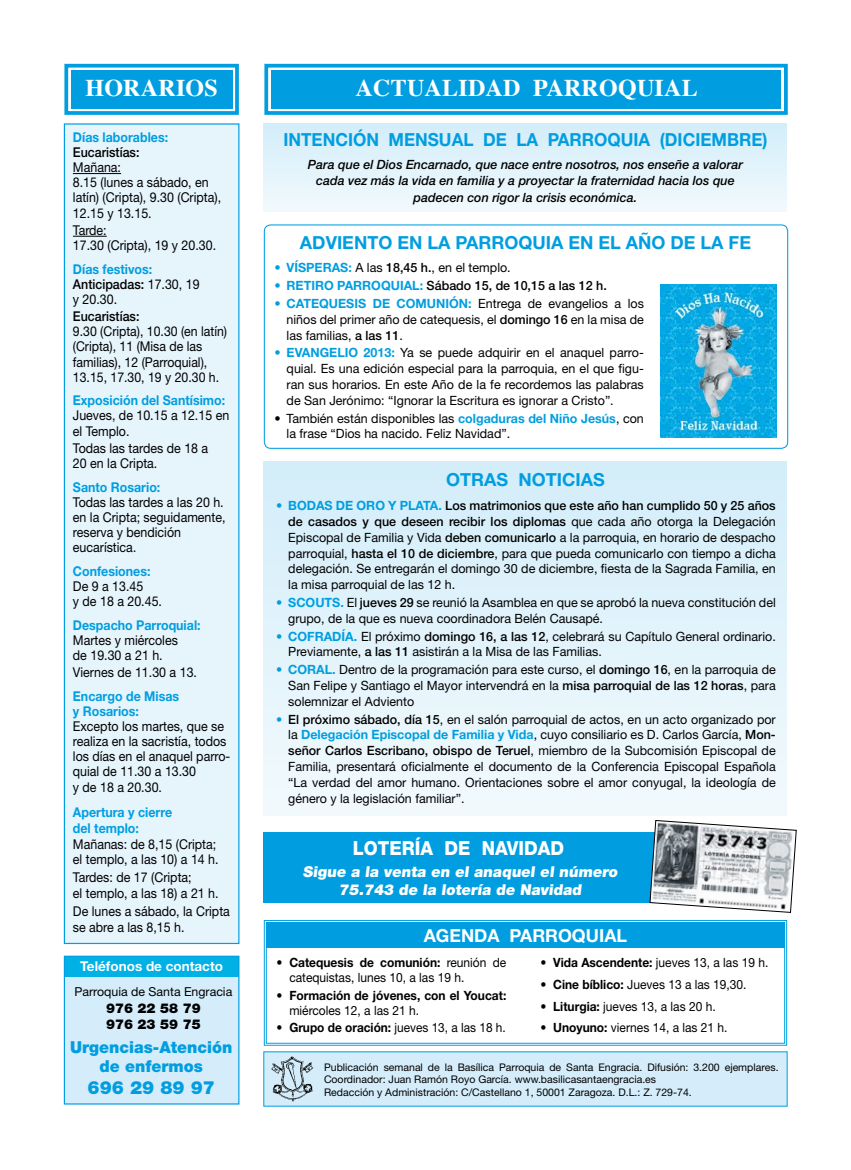
<style>
.page{position:relative;width:851px;height:1170px;background:#fff}
.page>*{position:absolute;margin:0;border:0;box-sizing:border-box;transform-origin:0 0}
.t1{font:700 24px "Times";letter-spacing:.01em;color:#fff}
.t2{font:800 19.35px "Helvetica Neue LT Std";color:#fff;scale:.93 1}
.t3{font:900 18.15px "Helvetica Neue LT Std";color:#009ee0}
.t4{font:700 18px "Helvetica Neue LT Std";color:#009ee0}
.t5{font:700 18px "Helvetica Neue LT Std";color:#009ee0;scale:.95 1}
.t6{font:700 18px "Helvetica Neue LT Std";color:#fff}
.t7{font:900 16.5px/19.8px "Helvetica Neue LT Std";color:#009ee0;text-align:center;scale:.96 1}
.t8{font:900 15px/18px "Helvetica Neue LT Std";color:#fff;text-align:center}
.t9{font:13.5px/15.1px "Helvetica Neue LT Std";color:#000;scale:.92 1}
.t10{font:700 13.5px/15.1px "Helvetica Neue LT Std";color:#009ee0;scale:.92 1}
.t11{font:13.5px/15.1px "Helvetica Neue LT Std";color:#000;scale:.91 1}
.t12{font:500 13.5px "Helvetica Neue LT Std";color:#000;scale:.92 1}
.t13{font:700 13.5px "Helvetica Neue LT Std";color:#fff}
.t14{font:900 13.5px/16.5px "Helvetica Neue LT Std";color:#000}
.t15{font:12.75px/15.8px "Helvetica Neue LT Std";color:#000;text-align:justify}
.t16{font:12.75px/15.1px "Helvetica Neue LT Std";color:#000;scale:.94 1}
.t17{font:italic 500 12.75px/16.5px "Helvetica Neue LT Std";color:#000;text-align:center}
.t18{font:500 12.75px "Helvetica Neue LT Std";color:#000}
.t19{font:12.75px "Helvetica Neue LT Std";color:#000;scale:.93 1}
.t20{font:700 12.75px "Helvetica Neue LT Std";color:#000;scale:.94 1}
.t21{font:12.3px "Helvetica Neue LT Std";color:#000}
.t22{font:10.5px/12.8px "Helvetica Neue LT Std";color:#000}
.s1{font-weight:700;color:#009ee0}
.s2{font-weight:500}
.s3{color:#009ee0}
.s4{font-weight:700}
</style>
<div class="page">
<div style="left:64px;top:123px;width:175px;height:821px;background:#e6f4fc;border:1px solid #009ee0"></div>
<div style="left:64px;top:956px;width:175px;height:147px;background:#d5edfa"></div>
<div style="left:64px;top:956px;width:175px;height:20px;background:#00b1e6"></div>
<div style="left:64px;top:955px;width:175px;height:149px;border:1px solid #009ee0"></div>
<div style="left:271px;top:70px;width:509px;height:38px;background:#009ee0"></div>
<div style="left:264px;top:64px;width:523px;height:51px;border:4px solid #009ee0"></div>
<div style="left:71px;top:70px;width:161px;height:38px;background:#009ee0"></div>
<div style="left:64px;top:64px;width:175px;height:51px;border:4px solid #009ee0"></div>
<hr style="left:73px;top:173px;width:48px;height:1px;background:#000">
<hr style="left:73px;top:236px;width:34px;height:1px;background:#000">
<div style="left:263px;top:1051px;width:524px;height:55px;background:#d5edfa"></div>
<img style="left:271px;top:1056px;width:42px;height:45px">
<div style="left:264px;top:123px;width:523px;height:88px;background:linear-gradient(to bottom,#d2edf9,#f1f9fd)"></div>
<div style="left:264px;top:831px;width:523px;height:71px;background:#009ee0"></div>
<svg style="left:649px;top:820px;width:148px;height:93px"></svg>
<div style="left:264px;top:461px;width:523px;height:354px;background:linear-gradient(to bottom,#d3edf9,#f2f9fd)"></div>
<div style="left:264px;top:224px;width:524px;height:225px;border:1px solid #009ee0;border-radius:6px"></div>
<img style="left:660px;top:284px;width:116px;height:153px">
<svg style="left:263px;top:920px;width:524px;height:126px"></svg>
<div style="left:266px;top:922px;width:518px;height:26px;background:#009ee0"></div>
<h1 class="t1" style="left:85px;top:65px;width:134px">HORARIOS</h1>
<h1 class="t1" style="left:355px;top:65px;width:343px">ACTUALIDAD PARROQUIAL</h1>
<p class="t10" style="left:73px;top:129px;width:105px">Días laborables:</p>
<p class="t12" style="left:73px;top:144px;width:74px">Eucaristías:</p>
<p class="t9" style="left:73px;top:160px;width:163px">Mañana:<br>8.15 (lunes a sábado, en latín) (Cripta), 9.30 (Cripta),<br>12.15 y 13.15.</p>
<p class="t9" style="left:73px;top:222px;width:157px">Tarde:<br>17.30 (Cripta), 19 y 20.30.</p>
<p class="t9" style="left:73px;top:261px;width:139px"><span class="s1">Días festivos:<br></span><span class="s2">Anticipadas:</span> 17.30, 19 y 20.30.</p>
<p class="t12" style="left:73px;top:308px;width:74px">Eucaristías:</p>
<p class="t11" style="left:73px;top:324px;width:171px">9.30 (Cripta), 10.30 (en latín) (Cripta), 11 (Misa de las familias), 12 (Parroquial),<br>13.15, 17.30, 19 y 20.30 h.</p>
<p class="t10" style="left:73px;top:392px;width:167px">Exposición del Santísimo:</p>
<p class="t9" style="left:73px;top:408px;width:171px">Jueves, de 10.15 a 12.15 en el Templo.</p>
<p class="t9" style="left:73px;top:440px;width:149px">Todas las tardes de 18 a<br>20 en la Cripta.</p>
<p class="t10" style="left:73px;top:479px;width:96px">Santo Rosario:</p>
<p class="t9" style="left:73px;top:494px;width:167px">Todas las tardes a las 20 h. en la Cripta; seguidamente, reserva y bendición eucarística.</p>
<p class="t10" style="left:73px;top:563px;width:86px">Confesiones:</p>
<p class="t9" style="left:73px;top:578px;width:98px">De 9 a 13.45<br>y de 18 a 20.45.</p>
<p class="t10" style="left:73px;top:617px;width:140px">Despacho Parroquial:</p>
<p class="t9" style="left:73px;top:632px;width:116px">Martes y miércoles de 19.30 a 21 h.</p>
<p class="t9" style="left:73px;top:664px;width:136px">Viernes de 11.30 a 13.</p>
<p class="t10" style="left:73px;top:688px;width:117px">Encargo de Misas y Rosarios:</p>
<p class="t9" style="left:73px;top:718px;width:173px">Excepto los martes, que se realiza en la sacristía, todos los días en el anaquel parro&shy;quial de 11.30 a 13.30<br>y de 18 a 20.30.</p>
<p class="t10" style="left:73px;top:803px;width:109px;line-height:15.9px">Apertura y cierre del templo:</p>
<p class="t9" style="left:73px;top:835px;width:160px;line-height:15.9px">Mañanas: de 8,15 (Cripta; el templo, a las 10) a 14 h.</p>
<p class="t9" style="left:73px;top:869px;width:160px;line-height:15.9px">Tardes: de 17 (Cripta;<br>el templo, a las 18) a 21 h.</p>
<p class="t9" style="left:73px;top:903px;width:172px;line-height:15.9px">De lunes a sábado, la Cripta se abre a las 8,15 h.</p>
<p class="t13" style="left:80px;top:958px;width:144px">Teléfonos de contacto</p>
<p class="t21" style="left:74px;top:984px;width:159px">Parroquia de Santa Engracia</p>
<p class="t14" style="left:106px;top:999px;width:96px">976 22 58 79<br>976 23 59 75</p>
<p class="t7" style="left:70px;top:1036px;width:170px">Urgencias-Atención de enfermos</p>
<h3 class="t3" style="left:88px;top:1076px;width:129px">696 29 89 97</h3>
<h3 class="t5" style="left:283px;top:129px;width:511px">INTENCIÓN MENSUAL DE LA PARROQUIA (DICIEMBRE)</h3>
<p class="t17" style="left:308px;top:156px;width:436px">Para que el Dios Encarnado, que nace entre nosotros, nos enseñe a valorar cada vez más la vida en familia y a proyectar la fraternidad hacia los que padecen con rigor la crisis económica.</p>
<h3 class="t4" style="left:300px;top:231px;width:452px">ADVIENTO EN LA PARROQUIA EN EL AÑO DE LA FE</h3>
<p class="t15" style="left:274px;top:260px;width:238px"><span class="s1">• VÍSPERAS:</span> A las <span class="s2">18,45 h.</span>, en el templo.</p>
<p class="t18" style="left:274px;top:278px;width:334px"><span class="s1">• RETIRO PARROQUIAL:</span> Sábado 15, de 10,15 a las 12 h.</p>
<p class="t15" style="left:286px;top:295px;width:359px;text-indent:-12px"><span class="s1">• CATEQUESIS DE COMUNIÓN:</span> Entrega de evangelios a los niños del primer año de catequesis, el <span class="s2">domingo 16</span> en la misa de las familias, <span class="s2">a las 11</span>.</p>
<p class="t15" style="left:286px;top:345px;width:359px;text-indent:-12px"><span class="s1">• EVANGELIO 2013:</span> Ya se puede adquirir en el anaquel parro&shy;quial. Es una edición especial para la parroquia, en el que figu&shy;ran sus horarios. En este Año de la fe recordemos las palabras de San Jerónimo: “Ignorar la Escritura es ignorar a Cristo”.</p>
<p class="t15" style="left:286px;top:410px;width:359px;text-indent:-12px">• También están disponibles las <span class="s1">colgaduras del Niño Jesús</span>, con la frase “Dios ha nacido. Feliz Navidad”.</p>
<h3 class="t4" style="left:446px;top:468px;width:160px">OTRAS NOTICIAS</h3>
<p class="t15" style="left:288px;top:497px;width:489px;text-indent:-12px"><span class="s3">•</span> <span class="s1">BODAS DE ORO Y PLATA.</span> <span class="s2">Los matrimonios que este año han cumplido 50 y 25 años de casados y que deseen recibir los diplomas</span> que cada año otorga la Delegación Episcopal de Familia y Vida <span class="s2">deben comunicarlo</span> a la parroquia, en horario de despacho parroquial, <span class="s2">hasta el 10 de diciembre</span>, para que pueda comunicarlo con tiempo a dicha delegación. Se entregarán el domingo 30 de diciembre, fiesta de la Sagrada Familia, en la misa parroquial de las 12 h.</p>
<p class="t15" style="left:288px;top:594px;width:489px;text-indent:-12px"><span class="s1">• SCOUTS.</span> El <span class="s2">jueves 29</span> se reunió la Asamblea en que se aprobó la nueva constitución del grupo, de la que es nueva coordinadora Belén Causapé.</p>
<p class="t15" style="left:288px;top:628px;width:489px;text-indent:-12px"><span class="s1">• COFRADÍA.</span> El próximo <span class="s2">domingo 16, a las 12</span>, celebrará su Capítulo General ordinario.<br>Previamente, <span class="s2">a las 11</span> asistirán a la Misa de las Familias.</p>
<p class="t15" style="left:288px;top:661px;width:489px;text-indent:-12px"><span class="s1">• CORAL.</span> Dentro de la programación para este curso, el <span class="s2">domingo 16</span>, en la parroquia de San Felipe y Santiago el Mayor intervendrá en la <span class="s2">misa parroquial de las 12 horas</span>, para solemnizar el Adviento</p>
<p class="t15" style="left:288px;top:711px;width:489px;text-indent:-12px"><span class="s1">•</span> <span class="s2">El próximo sábado, día 15</span>, en el salón parroquial de actos, en un acto organizado por la <span class="s1">Delegación Episcopal de Familia y Vida</span>, cuyo consiliario es D. Carlos García, <span class="s2">Mon&shy;señor Carlos Escribano, obispo de Teruel</span>, miembro de la Subcomisión Episcopal de Familia, presentará oficialmente el documento de la Conferencia Episcopal Española “La verdad del amor humano. Orientaciones sobre el amor conyugal, la ideología de género y la legislación familiar”.</p>
<h2 class="t2" style="left:353px;top:837px;width:229px">LOTERÍA DE NAVIDAD</h2>
<p class="t8" style="left:303px;top:862px;width:318px">Sigue a la venta en el anaquel el número<br>75.743 de la lotería de Navidad</p>
<h3 class="t6" style="left:423px;top:924px;width:205px">AGENDA PARROQUIAL</h3>
<p class="t16" style="left:289px;top:954px;width:232px;text-indent:-13px"><span class="s4">• Catequesis de comunión:</span> reunión de catequistas, lunes 10, a las 19 h.</p>
<p class="t20" style="left:276px;top:987px;width:246px">• Formación de jóvenes, con el Youcat:</p>
<p class="t16" style="left:289px;top:1002px;width:139px">miércoles 12, a las 21 h.</p>
<p class="t19" style="left:276px;top:1020px;width:248px"><span class="s4">• Grupo de oración:</span> jueves 13, a las 18 h.</p>
<p class="t16" style="left:540px;top:954px;width:244px"><span class="s4">• Vida Ascendente:</span> jueves 13, a las 19 h.</p>
<p class="t16" style="left:540px;top:976px;width:221px"><span class="s4">• Cine bíblico:</span> Jueves 13 a las 19,30.</p>
<p class="t16" style="left:540px;top:998px;width:188px"><span class="s4">• Liturgia:</span> jueves 13, a las 20 h.</p>
<p class="t16" style="left:540px;top:1019px;width:200px"><span class="s4">• Unoyuno:</span> viernes 14, a las 21 h.</p>
<p class="t22" style="left:324px;top:1060px;width:456px">Publicación semanal de la Basílica Parroquia de Santa Engracia. Difusión: 3.200 ejemplares.<br>Coordinador: Juan Ramón Royo García. www.basilicasantaengracia.es<br>Redacción y Administración: C/Castellano 1, 50001 Zaragoza. D.L.: Z. 729-74.</p>
</div>
